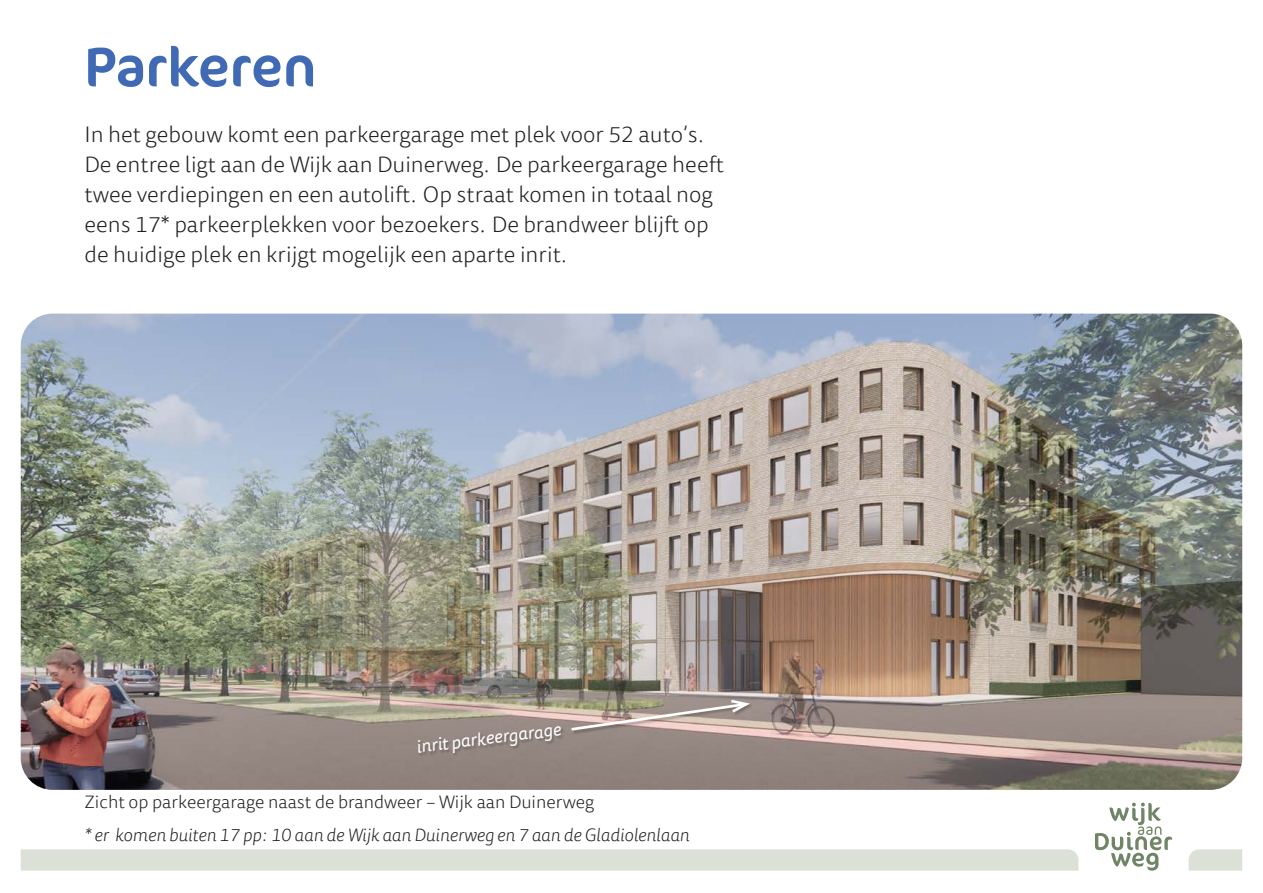
<style>
.page{position:relative;width:1263px;height:893px;background:#fff}
.page>*{position:absolute;margin:0;border:0;box-sizing:border-box;transform-origin:0 0}
.t1{font:56.25px "Cocon Pro";color:#406ab4}
.plat{font:300 22.5px/30px "Tisa Sans Offc";color:#231f20}
.plat-2{font:italic 300 18px "Tisa Sans Offc";color:#231f20}
.plat-3{font:300 18px "Tisa Sans Offc";color:#231f20}
.plat-4{font:italic 18px "Tisa Sans Offc";color:#fff}
</style>
<div class="page">
<img style="left:21px;top:314px;width:1221px;height:476px">
<div style="left:419px;top:726px;width:146px;height:31px;background:#231f20;opacity:.3"></div>
<svg style="left:21px;top:849px;width:1057px;height:22px"></svg>
<svg style="left:1188px;top:849px;width:54px;height:22px"></svg>
<svg style="left:1095px;top:803px;width:77px;height:68px"></svg>
<div style="left:572px;top:700px;width:182px;height:34px;background:#231f20;opacity:.3"></div>
<svg style="left:569px;top:698px;width:185px;height:34px"></svg>
<p class="t1" style="left:85px;top:29px;width:234px">Parkeren</p>
<p class="plat" style="left:85px;top:120px;width:641px">In het gebouw komt een parkeergarage met plek voor 52 auto’s.<br>De entree ligt aan de Wijk aan Duinerweg. De parkeergarage heeft twee verdiepingen en een autolift. Op straat komen in totaal nog eens 17* parkeerplekken voor bezoekers. De brandweer blijft op de huidige plek en krijgt mogelijk een aparte inrit.</p>
<p class="plat-4" style="left:415px;top:736px;width:147px;rotate:-7deg">inrit parkeergarage</p>
<p class="plat-3" style="left:85px;top:791px;width:511px">Zicht op parkeergarage naast de brandweer – Wijk aan Duinerweg</p>
<p class="plat-2" style="left:85px;top:824px;width:606px">* er komen buiten 17 pp: 10 aan de Wijk aan Duinerweg en 7 aan de Gladiolenlaan</p>
</div>
